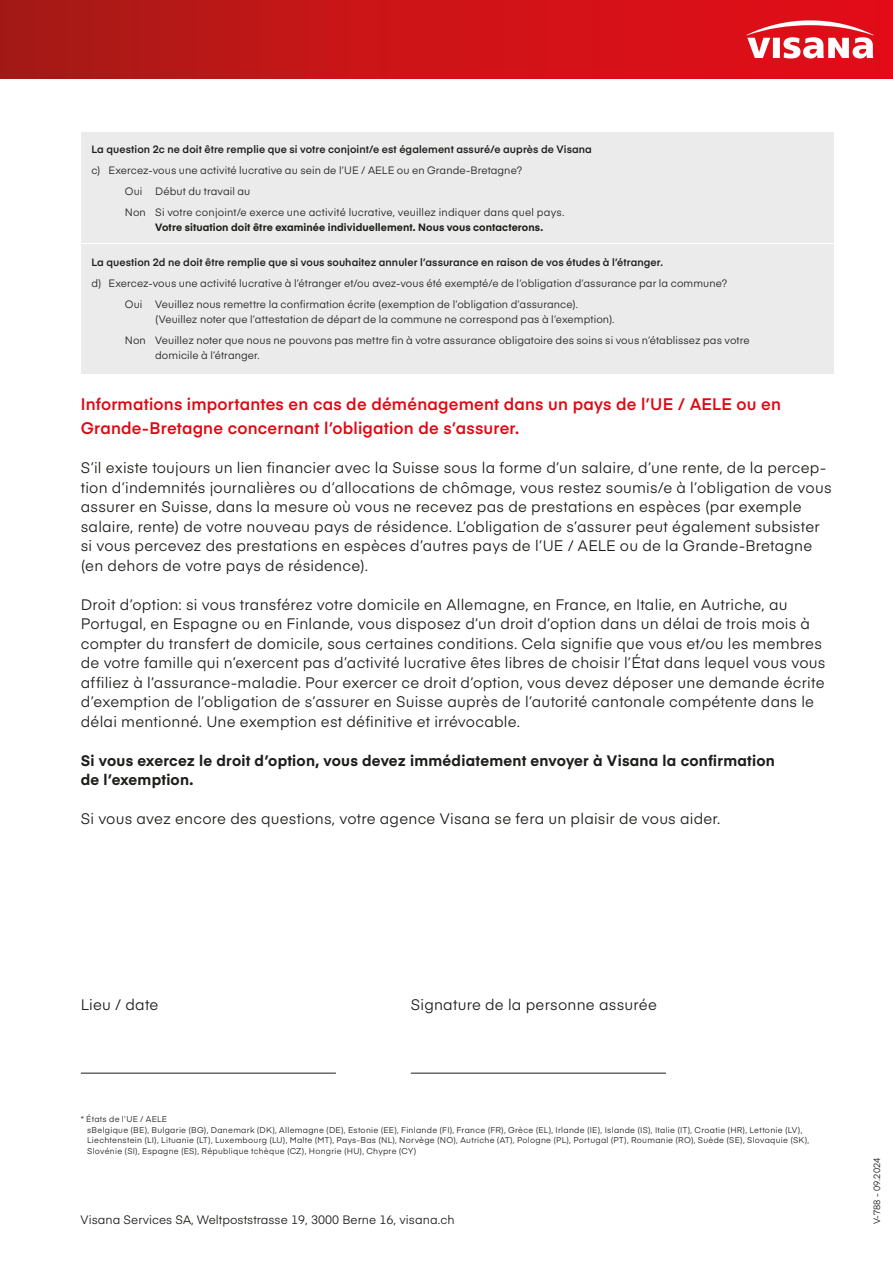
<style>
.page{position:relative;width:893px;height:1263px;background:#fff}
.page>*{position:absolute;margin:0;border:0;box-sizing:border-box;transform-origin:0 0}
.t1{font:600 16.5px/24px "Eina 03";letter-spacing:.01em;color:#e30613}
.t2{font:15px/19.5px "Eina 03";letter-spacing:.015em;color:#1d1d1b}
.t3{font:700 15px/19.5px "Eina 03";letter-spacing:.015em;color:#1d1d1b}
.t4{font:12px "Eina 03";letter-spacing:.005em;color:#1d1d1b}
.t5{font:10.5px/21px "Eina 03";letter-spacing:.01em;color:#1d1d1b}
.t6{font:600 10.5px "Eina 03";letter-spacing:.01em;color:#1d1d1b}
.t7{font:700 10.5px "Eina 03";letter-spacing:.01em;color:#1d1d1b}
.t8{font:9px "Eina 03";color:#1d1d1b}
.t9{font:8.25px/10.5px "Eina 03";letter-spacing:.035em;color:#1d1d1b}
</style>
<div class="page">
<div style="left:81px;top:132px;width:752px;height:110px;background:#ebebeb"></div>
<div style="left:81px;top:245px;width:752px;height:129px;background:#ebebeb"></div>
<hr style="left:81px;top:1073px;width:255px;height:1px;background:#1d1d1b">
<hr style="left:411px;top:1073px;width:255px;height:1px;background:#1d1d1b">
<div style="left:0;top:0;width:893px;height:79px;background:linear-gradient(to right,#aa1a16,#e90d18)"></div>
<svg style="left:746px;top:20px;width:128px;height:38px"></svg>
<p class="t6" style="left:91px;top:142px;width:502px">La question 2c ne doit être remplie que si votre conjoint/e est également assuré/e auprès de Visana</p>
<p class="t5" style="left:125px;top:159px;width:441px;text-indent:-33px">c) Exercez-vous une activité lucrative au sein de l’UE / AELE ou en Grande-Bretagne?<br>Oui Début du travail au<br>Non Si votre conjoint/e exerce une activité lucrative, veuillez indiquer dans quel pays.</p>
<p class="t7" style="left:155px;top:220px;width:389px">Votre situation doit être examinée individuellement. Nous vous contacterons.</p>
<p class="t6" style="left:91px;top:254px;width:573px">La question 2d ne doit être remplie que si vous souhaitez annuler l’assurance en raison de vos études à l’étranger.</p>
<p class="t5" style="left:125px;top:272px;width:604px;text-indent:-33px">d) Exercez-vous une activité lucrative à l’étranger et/ou avez-vous été exempté/e de l’obligation d’assurance par la commune?<br>Oui Veuillez nous remettre la confirmation écrite (exemption de l’obligation d’assurance).</p>
<p class="t5" style="left:125px;top:308px;width:626px;text-indent:30px">(Veuillez noter que l’attestation de départ de la commune ne correspond pas à l’exemption).<br>Non Veuillez noter que nous ne pouvons pas mettre fin à votre assurance obligatoire des soins si vous n’établissez pas votre</p>
<p class="t5" style="left:155px;top:344px;width:106px">domicile à l’étranger.</p>
<p class="t1" style="left:81px;top:391px;width:702px">Informations importantes en cas de déménagement dans un pays de l’UE / AELE ou en<br>Grande-Bretagne concernant l’obligation de s’assurer.</p>
<p class="t2" style="left:81px;top:457px;width:752px">S’il existe toujours un lien financier avec la Suisse sous la forme d’un salaire, d’une rente, de la percep&shy;tion d’indemnités journalières ou d’allocations de chômage, vous restez soumis/e à l’obligation de vous assurer en Suisse, dans la mesure où vous ne recevez pas de prestations en espèces (par exemple salaire, rente) de votre nouveau pays de résidence. L’obligation de s’assurer peut également subsister si vous percevez des prestations en espèces d’autres pays de l’UE / AELE ou de la Grande-Bretagne (en dehors de votre pays de résidence).</p>
<p class="t2" style="left:81px;top:594px;width:746px">Droit d’option: si vous transférez votre domicile en Allemagne, en France, en Italie, en Autriche, au Portugal, en Espagne ou en Finlande, vous disposez d’un droit d’option dans un délai de trois mois à compter du transfert de domicile, sous certaines conditions. Cela signifie que vous et/ou les membres de votre famille qui n’exercent pas d’activité lucrative êtes libres de choisir l’État dans lequel vous vous affiliez à l’assurance-maladie. Pour exercer ce droit d’option, vous devez déposer une demande écrite d’exemption de l’obligation de s’assurer en Suisse auprès de l’autorité cantonale compétente dans le délai mentionné. Une exemption est définitive et irrévocable.</p>
<p class="t3" style="left:81px;top:750px;width:696px">Si vous exercez le droit d’option, vous devez immédiatement envoyer à Visana la confirmation de l’exemption.</p>
<p class="t2" style="left:81px;top:808px;width:641px">Si vous avez encore des questions, votre agence Visana se fera un plaisir de vous aider.</p>
<p class="t2" style="left:81px;top:994px;width:79px">Lieu / date</p>
<p class="t2" style="left:411px;top:994px;width:248px">Signature de la personne assurée</p>
<p class="t9" style="left:87px;top:1114px;width:724px;text-indent:-6px">* États de l’UE / AELE<br>sBelgique (BE), Bulgarie (BG), Danemark (DK), Allemagne (DE), Estonie (EE), Finlande (FI), France (FR), Grèce (EL), Irlande (IE), Islande (IS), Italie (IT), Croatie (HR), Lettonie (LV), Liechtenstein (LI), Lituanie (LT), Luxembourg (LU), Malte (MT), Pays-Bas (NL), Norvège (NO), Autriche (AT), Pologne (PL), Portugal (PT), Roumanie (RO), Suède (SE), Slovaquie (SK), Slovénie (SI), Espagne (ES), République tchèque (CZ), Hongrie (HU), Chypre (CY)</p>
<p class="t4" style="left:81px;top:1211px;width:375px">Visana Services SA, Weltpoststrasse 19, 3000 Berne 16, visana.ch</p>
<p class="t8" style="left:870px;top:1224px;width:68px;rotate:-90deg">V-788 - 09.2024</p>
</div>
